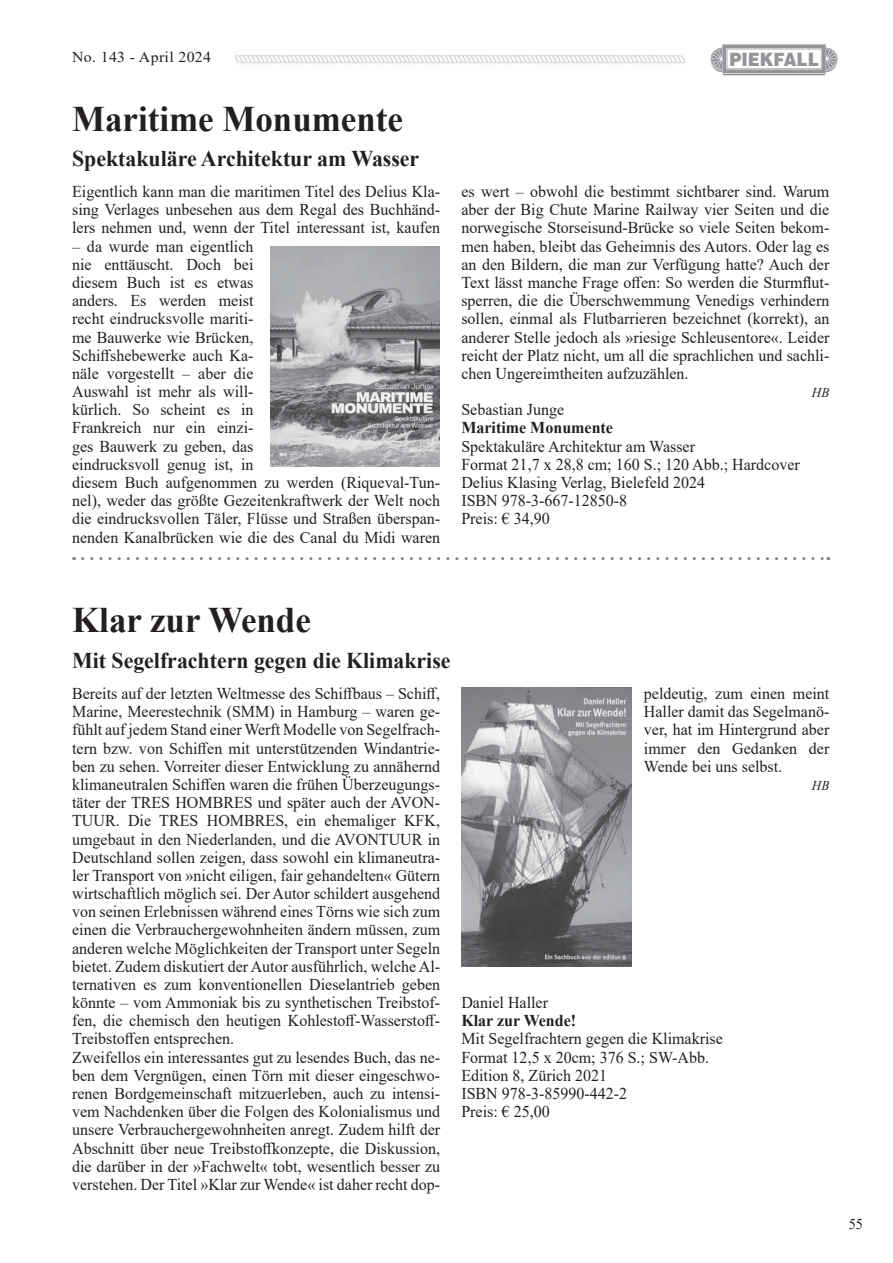
<style>
.page{position:relative;width:893px;height:1263px;background:#fff}
.page>*{position:absolute;margin:0;border:0;box-sizing:border-box;transform-origin:0 0}
.t1{font:700 36px "Times New Roman";color:#231f20}
.t2{font:700 22.5px "Times New Roman";color:#231f20}
.t3{font:900 18.45px "Helvetica";color:#939598;scale:.9 1}
.t4{font:16.5px/18.1px "Times New Roman";color:#231f20}
.t5{font:700 16.5px "Times New Roman";color:#231f20}
.t6{font:15px "Times New Roman";letter-spacing:.02em;color:#231f20;scale:1.06 1}
.t7{font:15px "Times New Roman";letter-spacing:.02em;color:#231f20;scale:.95 1}
.t8{font:italic 13.5px "Times New Roman";color:#231f20}
</style>
<div class="page">
<svg style="left:710px;top:44px;width:127px;height:31px"></svg>
<img style="left:235px;top:54px;width:449px;height:11px">
<svg style="left:83px;top:557px;width:745px;height:3px"></svg>
<img style="left:461px;top:688px;width:170px;height:278px">
<img style="left:270px;top:247px;width:170px;height:219px">
<p class="t6" style="left:72px;top:49px;width:133px">No. 143 - April 2024</p>
<h1 class="t1" style="left:72px;top:99px;width:332px">Maritime Monumente</h1>
<h2 class="t2" style="left:72px;top:146px;width:349px">Spektakuläre Architektur am Wasser</h2>
<p class="t4" style="left:72px;top:182px;width:369px;text-align:justify">Eigentlich kann man die maritimen Titel des Delius Kla&shy;sing Verlages unbesehen aus dem Regal des Buchhänd&shy;lers nehmen und, wenn der Titel interessant ist, kaufen</p>
<p class="t4" style="left:72px;top:237px;width:369px">– da wurde man eigentlich<br>nie enttäuscht. Doch bei<br>diesem Buch ist es etwas<br>anders. Es werden meist<br>recht eindrucksvolle mariti-<br>me Bauwerke wie Brücken,<br>Schiffshebewerke auch Ka-<br>näle vorgestellt – aber die<br>Auswahl ist mehr als will-<br>kürlich. So scheint es in<br>Frankreich nur ein einzi-<br>ges Bauwerk zu geben, das<br>eindrucksvoll genug ist, in<br>diesem Buch aufgenommen zu werden (Riqueval-Tun&shy;nel), weder das größte Gezeitenkraftwerk der Welt noch die eindrucksvollen Täler, Flüsse und Straßen überspan&shy;nenden Kanalbrücken wie die des Canal du Midi waren</p>
<p class="t3" style="left:729px;top:52px;width:101px">PIEKFALL</p>
<p class="t4" style="left:461px;top:182px;width:369px;text-align:justify">es wert – obwohl die bestimmt sichtbarer sind. Warum aber der Big Chute Marine Railway vier Seiten und die norwegische Storseisund-Brücke so viele Seiten bekom&shy;men haben, bleibt das Geheimnis des Autors. Oder lag es an den Bildern, die man zur Verfügung hatte? Auch der Text lässt manche Frage offen: So werden die Sturmflut&shy;sperren, die die Überschwemmung Venedigs verhindern sollen, einmal als Flutbarrieren bezeichnet (korrekt), an anderer Stelle jedoch als »riesige Schleusentore«. Leider reicht der Platz nicht, um all die sprachlichen und sachli&shy;chen Ungereimtheiten aufzuzählen.</p>
<p class="t8" style="left:811px;top:385px;width:19px">HB</p>
<p class="t4" style="left:461px;top:401px;width:104px">Sebastian Junge</p>
<p class="t5" style="left:461px;top:419px;width:153px">Maritime Monumente</p>
<p class="t4" style="left:461px;top:437px;width:340px">Spektakuläre Architektur am Wasser<br>Format 21,7 x 28,8 cm; 160 S.; 120 Abb.; Hardcover<br>Delius Klasing Verlag, Bielefeld 2024<br>ISBN 978-3-667-12850-8<br>Preis: € 34,90</p>
<h1 class="t1" style="left:72px;top:600px;width:240px">Klar zur Wende</h1>
<h2 class="t2" style="left:72px;top:648px;width:380px">Mit Segelfrachtern gegen die Klimakrise</h2>
<p class="t4" style="left:72px;top:684px;width:369px">Bereits auf der letzten Weltmesse des Schiffbaus – Schiff, Marine, Meerestechnik (SMM) in Hamburg – waren ge&shy;fühlt auf jedem Stand einer Werft Modelle von Segelfrach&shy;tern bzw. von Schiffen mit unterstützenden Windantrie&shy;ben zu sehen. Vorreiter dieser Entwicklung zu annähernd klimaneutralen Schiffen waren die frühen Überzeugungs&shy;täter der TRES HOMBRES und später auch der AVON-TUUR. Die TRES HOMBRES, ein ehemaliger KFK, umgebaut in den Niederlanden, und die AVONTUUR in Deutschland sollen zeigen, dass sowohl ein klimaneutra&shy;ler Transport von »nicht eiligen, fair gehandelten« Gütern wirtschaftlich möglich sei. Der Autor schildert ausgehend von seinen Erlebnissen während eines Törns wie sich zum einen die Verbrauchergewohnheiten ändern müssen, zum anderen welche Möglichkeiten der Transport unter Segeln bietet. Zudem diskutiert der Autor ausführlich, welche Al&shy;ternativen es zum konventionellen Dieselantrieb geben könnte – vom Ammoniak bis zu synthetischen Treibstof&shy;fen, die chemisch den heutigen Kohlestoff-Wasserstoff-Treibstoffen entsprechen.<br>Zweifellos ein interessantes gut zu lesendes Buch, das ne&shy;ben dem Vergnügen, einen Törn mit dieser eingeschwo&shy;renen Bordgemeinschaft mitzuerleben, auch zu intensi&shy;vem Nachdenken über die Folgen des Kolonialismus und unsere Verbrauchergewohnheiten anregt. Zudem hilft der Abschnitt über neue Treibstoffkonzepte, die Diskussion, die darüber in der »Fachwelt« tobt, wesentlich besser zu verstehen. Der Titel »Klar zur Wende« ist daher recht dop-</p>
<p class="t4" style="left:644px;top:684px;width:187px;text-align:justify">peldeutig, zum einen meint Haller damit das Segelmanö&shy;ver, hat im Hintergrund aber immer den Gedanken der Wende bei uns selbst.</p>
<p class="t8" style="left:811px;top:778px;width:19px">HB</p>
<p class="t4" style="left:461px;top:993px;width:88px">Daniel Haller</p>
<p class="t5" style="left:461px;top:1012px;width:116px">Klar zur Wende!</p>
<p class="t4" style="left:461px;top:1030px;width:263px">Mit Segelfrachtern gegen die Klimakrise<br>Format 12,5 x 20cm; 376 S.; SW-Abb.<br>Edition 8, Zürich 2021<br>ISBN 978-3-85990-442-2<br>Preis: € 25,00</p>
<p class="t7" style="left:848px;top:1216px;width:16px">55</p>
</div>
